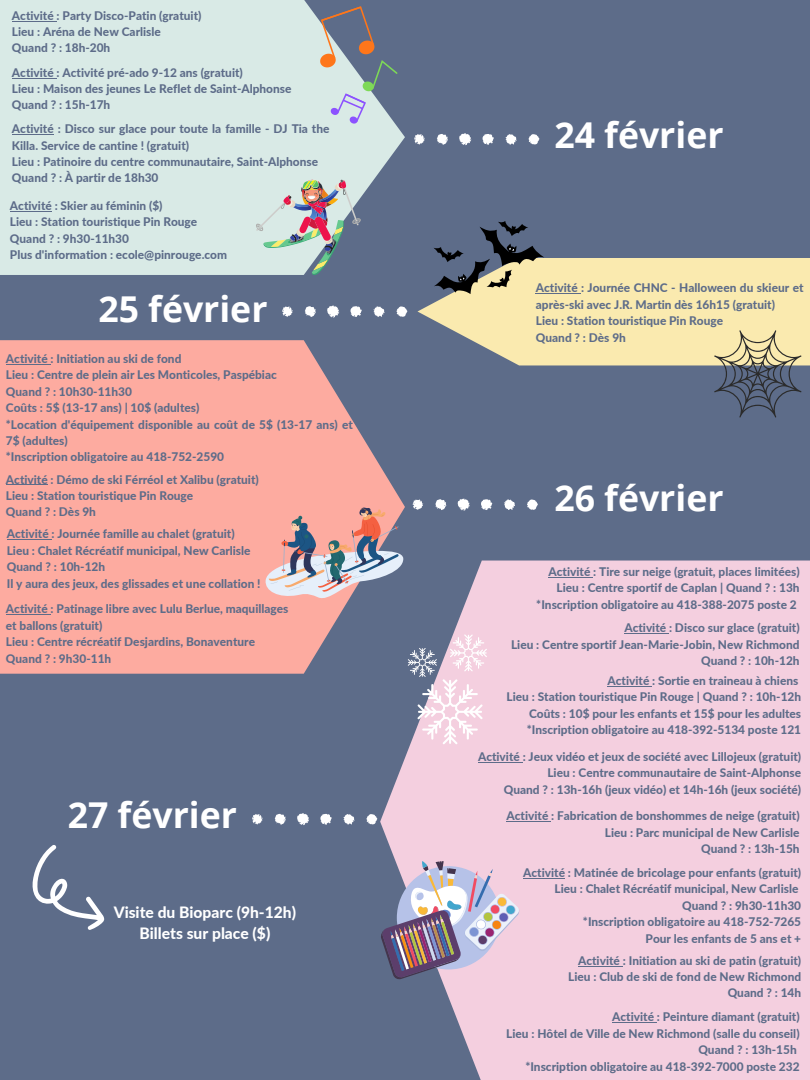
<style>
.page{position:relative;width:810px;height:1080px;background:#5d6c89}
.page>*{position:absolute;margin:0;border:0;box-sizing:border-box;transform-origin:0 0}
.t1{font:700 35.62px "Open Sans";color:#fff}
.t2{font:800 15.62px/21.6px "Lato";color:#fff;text-align:center}
.t3{font:800 11.88px/16.4px "Lato";color:#5d6c89}
</style>
<div class="page">
<div style="left:0;top:0;width:405px;height:275px;background:#d9eae6"></div>
<svg style="left:417px;top:258px;width:393px;height:107px;background:#e9dcab"></svg>
<svg style="left:0;top:340px;width:405px;height:334px;background:#eca49d"></svg>
<svg style="left:380px;top:561px;width:430px;height:519px;background:#e5c5d6"></svg>
<svg style="left:459px;top:133px;width:13px;height:12px"></svg>
<svg style="left:437px;top:134px;width:11px;height:11px"></svg>
<svg style="left:529px;top:134px;width:11px;height:11px"></svg>
<svg style="left:505px;top:134px;width:12px;height:11px"></svg>
<svg style="left:414px;top:134px;width:11px;height:11px"></svg>
<svg style="left:483px;top:134px;width:11px;height:11px"></svg>
<svg style="left:327px;top:306px;width:13px;height:12px"></svg>
<svg style="left:305px;top:306px;width:11px;height:11px"></svg>
<svg style="left:396px;top:306px;width:12px;height:11px"></svg>
<svg style="left:373px;top:306px;width:12px;height:11px"></svg>
<svg style="left:282px;top:306px;width:11px;height:11px"></svg>
<svg style="left:351px;top:306px;width:11px;height:11px"></svg>
<svg style="left:458px;top:499px;width:12px;height:12px"></svg>
<svg style="left:435px;top:499px;width:12px;height:11px"></svg>
<svg style="left:527px;top:499px;width:11px;height:11px"></svg>
<svg style="left:504px;top:499px;width:11px;height:11px"></svg>
<svg style="left:413px;top:499px;width:10px;height:11px"></svg>
<svg style="left:481px;top:499px;width:11px;height:11px"></svg>
<svg style="left:297px;top:813px;width:12px;height:12px"></svg>
<svg style="left:275px;top:814px;width:11px;height:11px"></svg>
<svg style="left:366px;top:814px;width:11px;height:11px"></svg>
<svg style="left:343px;top:814px;width:12px;height:11px"></svg>
<svg style="left:252px;top:814px;width:11px;height:11px"></svg>
<svg style="left:320px;top:814px;width:12px;height:11px"></svg>
<svg style="left:32px;top:845px;width:72px;height:85px"></svg>
<svg style="left:318px;top:6px;width:80px;height:119px"></svg>
<img style="left:256px;top:180px;width:105px;height:95px">
<svg style="left:714px;top:330px;width:87px;height:88px"></svg>
<svg style="left:434px;top:221px;width:110px;height:73px"></svg>
<svg style="left:266px;top:507px;width:137px;height:91px;background:#c0a2a6"></svg>
<svg style="left:380px;top:861px;width:140px;height:119px;background:#b3a6ba"></svg>
<hr style="left:624px;top:633px;width:45px;height:1px;background:#5d6c89">
<svg style="left:408px;top:634px;width:79px;height:110px"></svg>
<hr style="left:12px;top:21px;width:45px;height:1px;background:#5d6c89">
<hr style="left:12px;top:78px;width:45px;height:1px;background:#5d6c89">
<hr style="left:12px;top:134px;width:42px;height:1px;background:#5d6c89">
<hr style="left:536px;top:293px;width:45px;height:1px;background:#5d6c89">
<hr style="left:10px;top:211px;width:42px;height:1px;background:#5d6c89">
<hr style="left:6px;top:364px;width:45px;height:1px;background:#5d6c89">
<hr style="left:6px;top:484px;width:42px;height:1px;background:#5d6c89">
<hr style="left:7px;top:539px;width:45px;height:1px;background:#5d6c89">
<hr style="left:549px;top:577px;width:44px;height:1px;background:#5d6c89">
<hr style="left:608px;top:686px;width:44px;height:1px;background:#5d6c89">
<hr style="left:478px;top:762px;width:45px;height:1px;background:#5d6c89">
<hr style="left:507px;top:821px;width:44px;height:1px;background:#5d6c89">
<hr style="left:523px;top:878px;width:42px;height:1px;background:#5d6c89">
<hr style="left:578px;top:966px;width:45px;height:1px;background:#5d6c89">
<hr style="left:612px;top:1022px;width:45px;height:1px;background:#5d6c89">
<hr style="left:6px;top:614px;width:45px;height:1px;background:#5d6c89">
<p class="t3" style="left:12px;top:7px;width:191px">Activité : Party Disco-Patin (gratuit)<br>Lieu : Aréna de New Carlisle<br>Quand ? : 18h-20h</p>
<p class="t3" style="left:12px;top:64px;width:281px">Activité : Activité pré-ado 9-12 ans (gratuit)<br>Lieu : Maison des jeunes Le Reflet de Saint-Alphonse<br>Quand ? : 15h-17h</p>
<p class="t3" style="left:12px;top:120px;width:319px">Activité : Disco sur glace pour toute la famille - DJ Tia the Killa. Service de cantine ! (gratuit)<br>Lieu : Patinoire du centre communautaire, Saint-Alphonse Quand ? : À partir de 18h30</p>
<p class="t3" style="left:10px;top:197px;width:219px">Activité : Skier au féminin ($)<br>Lieu : Station touristique Pin Rouge<br>Quand ? : 9h30-11h30<br>Plus d'information : ecole@pinrouge.com</p>
<h1 class="t1" style="left:98px;top:284px;width:171px">25 février</h1>
<p class="t3" style="left:6px;top:350px;width:348px">Activité : Initiation au ski de fond<br>Lieu : Centre de plein air Les Monticoles, Paspébiac<br>Quand ? : 10h30-11h30<br>Coûts : 5$ (13-17 ans) | 10$ (adultes)<br>*Location d'équipement disponible au coût de 5$ (13-17 ans) et 7$ (adultes)<br>*Inscription obligatoire au 418-752-2590</p>
<p class="t3" style="left:6px;top:471px;width:254px">Activité : Démo de ski Férréol et Xalibu (gratuit)<br>Lieu : Station touristique Pin Rouge<br>Quand ? : Dès 9h</p>
<p class="t3" style="left:7px;top:526px;width:255px">Activité : Journée famille au chalet (gratuit)<br>Lieu : Chalet Récréatif municipal, New Carlisle Quand ? : 10h-12h<br>Il y aura des jeux, des glissades et une collation !</p>
<p class="t3" style="left:6px;top:601px;width:284px">Activité : Patinage libre avec Lulu Berlue, maquillages et ballons (gratuit)<br>Lieu : Centre récréatif Desjardins, Bonaventure Quand ? : 9h30-11h</p>
<h1 class="t1" style="left:68px;top:790px;width:171px">27 février</h1>
<h2 class="t2" style="left:114px;top:901px;width:184px">Visite du Bioparc (9h-12h)<br>Billets sur place ($)</h2>
<h1 class="t1" style="left:554px;top:110px;width:171px">24 février</h1>
<p class="t3" style="left:536px;top:280px;width:269px">Activité : Journée CHNC - Halloween du skieur et après-ski avec J.R. Martin dès 16h15 (gratuit)<br>Lieu : Station touristique Pin Rouge<br>Quand ? : Dès 9h</p>
<h1 class="t1" style="left:554px;top:473px;width:171px">26 février</h1>
<p class="t3" style="left:536px;top:563px;width:265px;text-align:right">Activité : Tire sur neige (gratuit, places limitées)<br>Lieu : Centre sportif de Caplan | Quand ? : 13h *Inscription obligatoire au 418-388-2075 poste 2</p>
<p class="t3" style="left:511px;top:620px;width:290px;text-align:right">Activité : Disco sur glace (gratuit)<br>Lieu : Centre sportif Jean-Marie-Jobin, New Richmond<br>Quand ? : 10h-12h</p>
<p class="t3" style="left:507px;top:672px;width:296px;text-align:right">Activité : Sortie en traineau à chiens<br>Lieu : Station touristique Pin Rouge | Quand ? : 10h-12h Coûts : 10$ pour les enfants et 15$ pour les adultes *Inscription obligatoire au 418-392-5134 poste 121</p>
<p class="t3" style="left:478px;top:748px;width:325px;text-align:right">Activité : Jeux vidéo et jeux de société avec Lillojeux (gratuit)<br>Lieu : Centre communautaire de Saint-Alphonse<br>Quand ? : 13h-16h (jeux vidéo) et 14h-16h (jeux société)</p>
<p class="t3" style="left:507px;top:808px;width:295px;text-align:right">Activité : Fabrication de bonshommes de neige (gratuit)<br>Lieu : Parc municipal de New Carlisle<br>Quand ? : 13h-15h</p>
<p class="t3" style="left:523px;top:864px;width:280px;text-align:right">Activité : Matinée de bricolage pour enfants (gratuit)<br>Lieu : Chalet Récréatif municipal, New Carlisle Quand ? : 9h30-11h30<br>*Inscription obligatoire au 418-752-7265<br>Pour les enfants de 5 ans et +</p>
<p class="t3" style="left:568px;top:952px;width:234px;text-align:right">Activité : Initiation au ski de patin (gratuit)<br>Lieu : Club de ski de fond de New Richmond<br>Quand ? : 14h</p>
<p class="t3" style="left:506px;top:1009px;width:295px;text-align:right">Activité : Peinture diamant (gratuit)<br>Lieu : Hôtel de Ville de New Richmond (salle du conseil)<br>Quand ? : 13h-15h<br>*Inscription obligatoire au 418-392-7000 poste 232</p>
</div>
